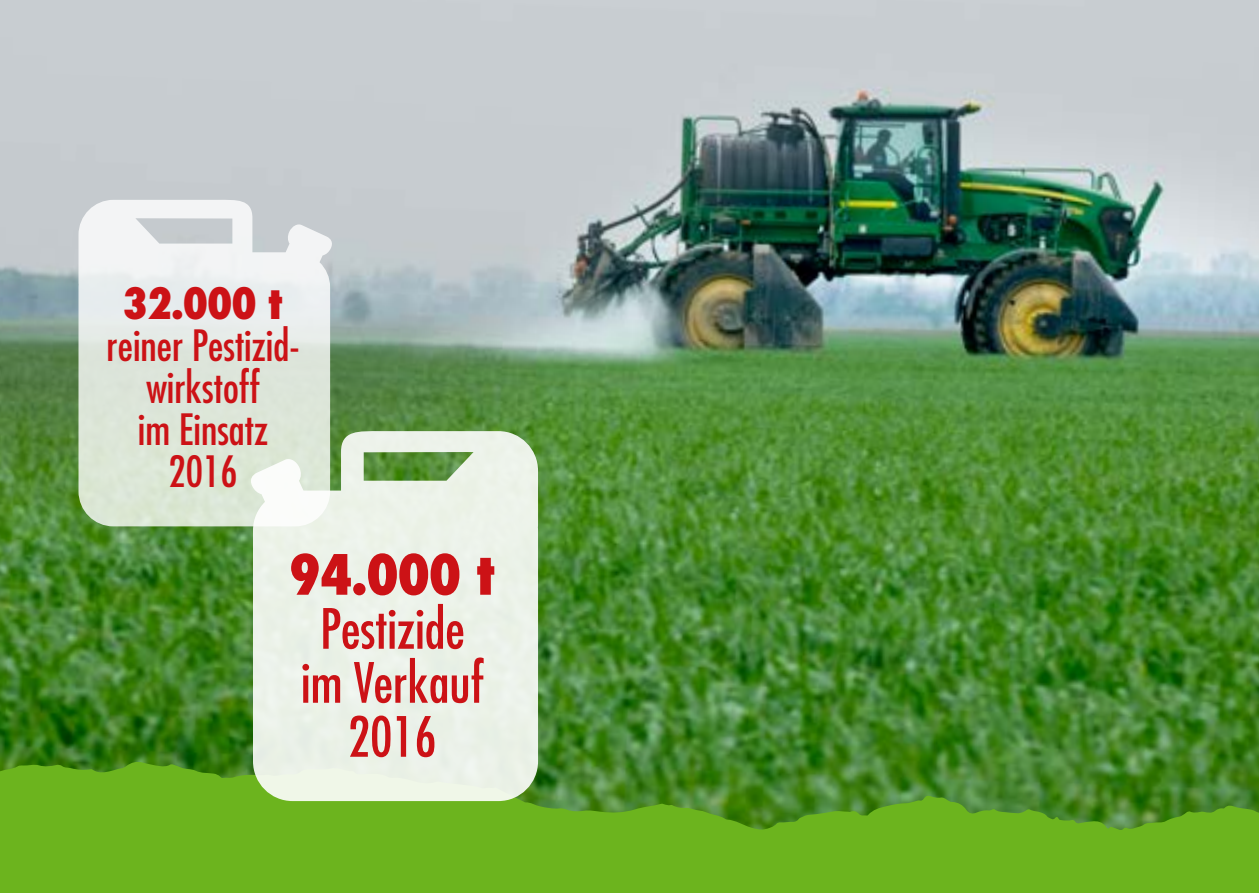
<style>
.page{position:relative;width:1259px;height:893px;background:#fff}
.page>*{position:absolute;margin:0;border:0;box-sizing:border-box;transform-origin:0 0}
.t1{font:condensed 54px/54px "Futura";color:#cc1216;text-align:center}
.t2{font:800 condensed 54px "Futura";color:#cc1216}
.t3{font:condensed 42px/42px "Futura";color:#cc1216;text-align:center}
.t4{font:800 condensed 42px "Futura";color:#cc1216}
</style>
<div class="page">
<img style="left:0;top:0;width:1259px;height:761px">
<svg style="left:78px;top:199px;width:255px;height:327px;fill:#dde7da"></svg>
<svg style="left:0;top:0;width:1px;height:79px"></svg>
<svg style="left:0;top:761px;width:1259px;height:100px;background:#5ea221"></svg>
<div style="left:0;top:861px;width:1259px;height:32px;background:#6cb41e"></div>
<svg style="left:249px;top:430px;width:289px;height:371px;background:#e3ecde"></svg>
<p class="t4" style="left:122px;top:276px;width:163px">32.000 t</p>
<p class="t3" style="left:107px;top:324px;width:195px">reiner Pestizid&shy;wirkstoff<br>im Einsatz<br>2016</p>
<p class="t2" style="left:289px;top:540px;width:209px">94.000 t</p>
<p class="t1" style="left:301px;top:601px;width:184px">Pestizide im Verkauf<br>2016</p>
</div>
